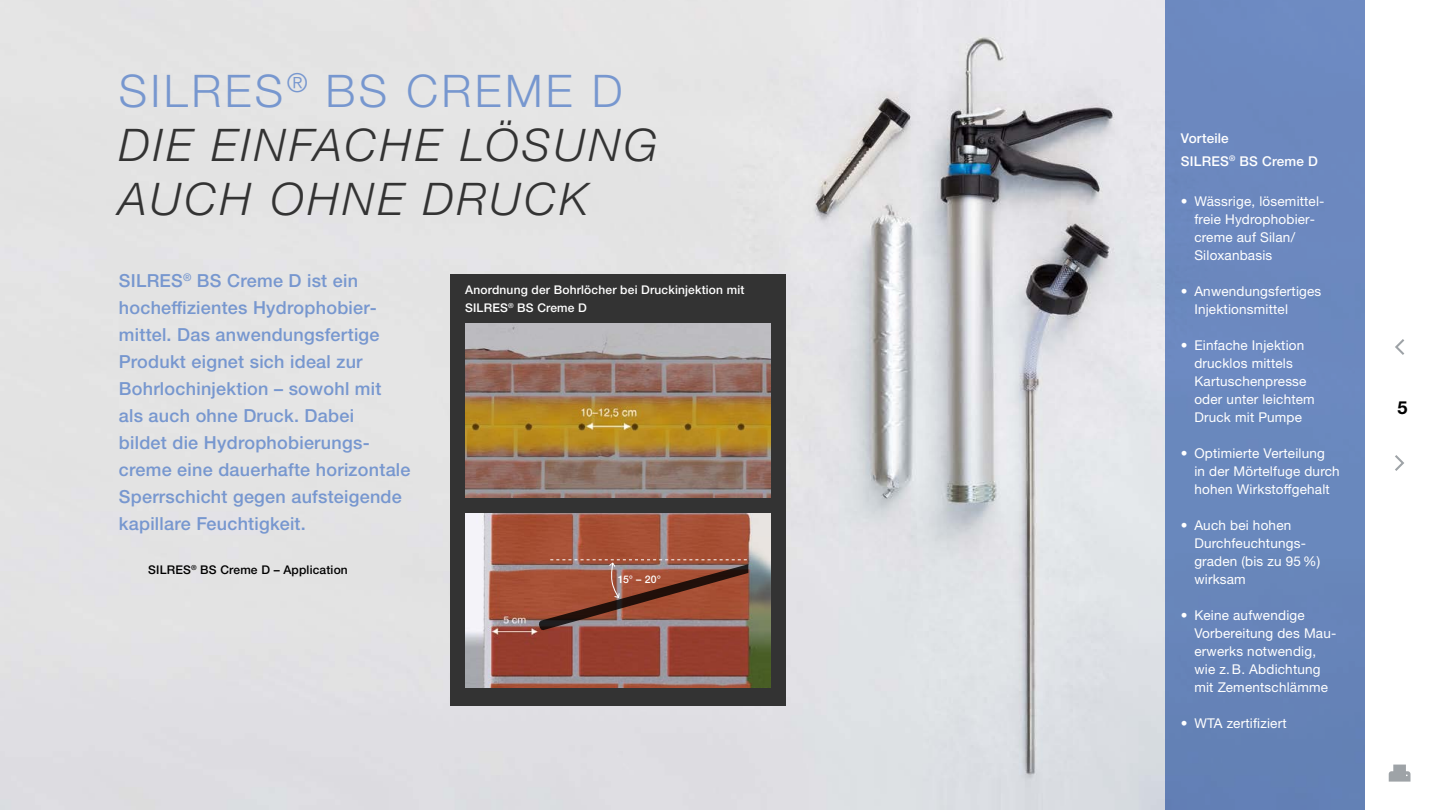
<style>
.page{position:relative;width:1440px;height:810px;background:#fff}
.page>*{position:absolute;margin:0;border:0;box-sizing:border-box;transform-origin:0 0}
.Headline{font:italic 300 45px/54px "Helvetica Panfor Wacker";letter-spacing:.075em;color:#333}
.Auszeichnung{font:500 18px/27px "Helvetica Panfor Wacker";letter-spacing:.015em;color:#7797cf}
.t1{font:700 18px "Helvetica Panfor Wacker";color:#000}
.t2{font:13.5px/18px "Helvetica Panfor Wacker";letter-spacing:.015em;color:#fff}
.Infobox_Headline{font:500 13.5px/22.5px "Helvetica Panfor Wacker";letter-spacing:.015em;color:#fff}
.Text_in_an_Bild{font:500 12px/18px "Helvetica Panfor Wacker";letter-spacing:.015em;color:#fff}
.Text_in_an_Bild-2{font:500 12px "Helvetica Panfor Wacker";letter-spacing:.015em;color:#000}
.t3{font:500 10.5px "Helvetica Panfor Wacker";color:#fff}
.s1{font-style:normal;color:#7797cf}
</style>
<div class="page">
<svg style="left:1389px;top:765px;width:22px;height:17px"></svg>
<svg style="left:1395px;top:455px;width:9px;height:16px"></svg>
<svg style="left:1395px;top:339px;width:9px;height:16px"></svg>
<img style="left:0;top:0;width:1166px;height:810px">
<div style="left:1166px;top:0;width:199px;height:810px;background:#6a88bd"></div>
<div style="left:450px;top:274px;width:336px;height:432px;background:#333"></div>
<img style="left:465px;top:323px;width:306px;height:174px">
<img style="left:465px;top:514px;width:306px;height:173px">
<svg style="left:538px;top:559px;width:210px;height:73px;background:#915342"></svg>
<p class="Headline" style="left:119px;top:64px;width:540px"><span class="s1">SILRES</span><sup>®</sup> <span class="s1">BS CREME D<br></span>DIE EINFACHE LÖSUNG<br>AUCH OHNE DRUCK</p>
<p class="Auszeichnung" style="left:119px;top:267px;width:293px">SILRES<sup>®</sup> BS Creme D ist ein hocheffizientes Hydrophobier&shy;mittel. Das anwendungsfertige<br>Produkt eignet sich ideal zur<br>Bohrlochinjektion – sowohl mit<br>als auch ohne Druck. Dabei<br>bildet die Hydrophobierungs&shy;creme eine dauerhafte horizontale<br>Sperrschicht gegen aufsteigende kapillare Feuchtigkeit.</p>
<p class="Text_in_an_Bild-2" style="left:148px;top:563px;width:201px">SILRES<sup>®</sup> BS Creme D – Application</p>
<p class="Text_in_an_Bild" style="left:465px;top:280px;width:281px">Anordnung der Bohrlöcher bei Druckinjektion mit<br>SILRES<sup>®</sup> BS Creme D</p>
<p class="t3" style="left:618px;top:573px;width:45px">15° – 20°</p>
<p class="Infobox_Headline" style="left:1181px;top:127px;width:139px">Vorteile<br>SILRES<sup>®</sup> BS Creme D</p>
<p class="t2" style="left:1194px;top:192px;width:130px;text-indent:-14px">• Wässrige, lösemittel&shy;freie Hydrophobier&shy;creme auf Silan/<br>Siloxanbasis</p>
<p class="t2" style="left:1194px;top:282px;width:129px;text-indent:-14px">• Anwendungsfertiges<br>Injektionsmittel</p>
<p class="t2" style="left:1194px;top:336px;width:122px;text-indent:-14px">• Einfache Injektion drucklos mittels<br>Kartuschenpresse oder unter leichtem<br>Druck mit Pumpe</p>
<p class="t2" style="left:1194px;top:444px;width:147px;text-indent:-14px">• Optimierte Verteilung<br>in der Mörtelfuge durch hohen Wirkstoffgehalt</p>
<p class="t2" style="left:1194px;top:516px;width:127px;text-indent:-14px">• Auch bei hohen<br>Durchfeuchtungs&shy;graden (bis zu 95%) wirksam</p>
<p class="t2" style="left:1194px;top:606px;width:144px;text-indent:-14px">• Keine aufwendige<br>Vorbereitung des Mau&shy;erwerks notwendig, wie z.B. Abdichtung mit Zementschlämme</p>
<p class="t2" style="left:1181px;top:714px;width:107px">• WTA zertifiziert</p>
<h2 class="t1" style="left:1397px;top:397px;width:12px">5</h2>
</div>
